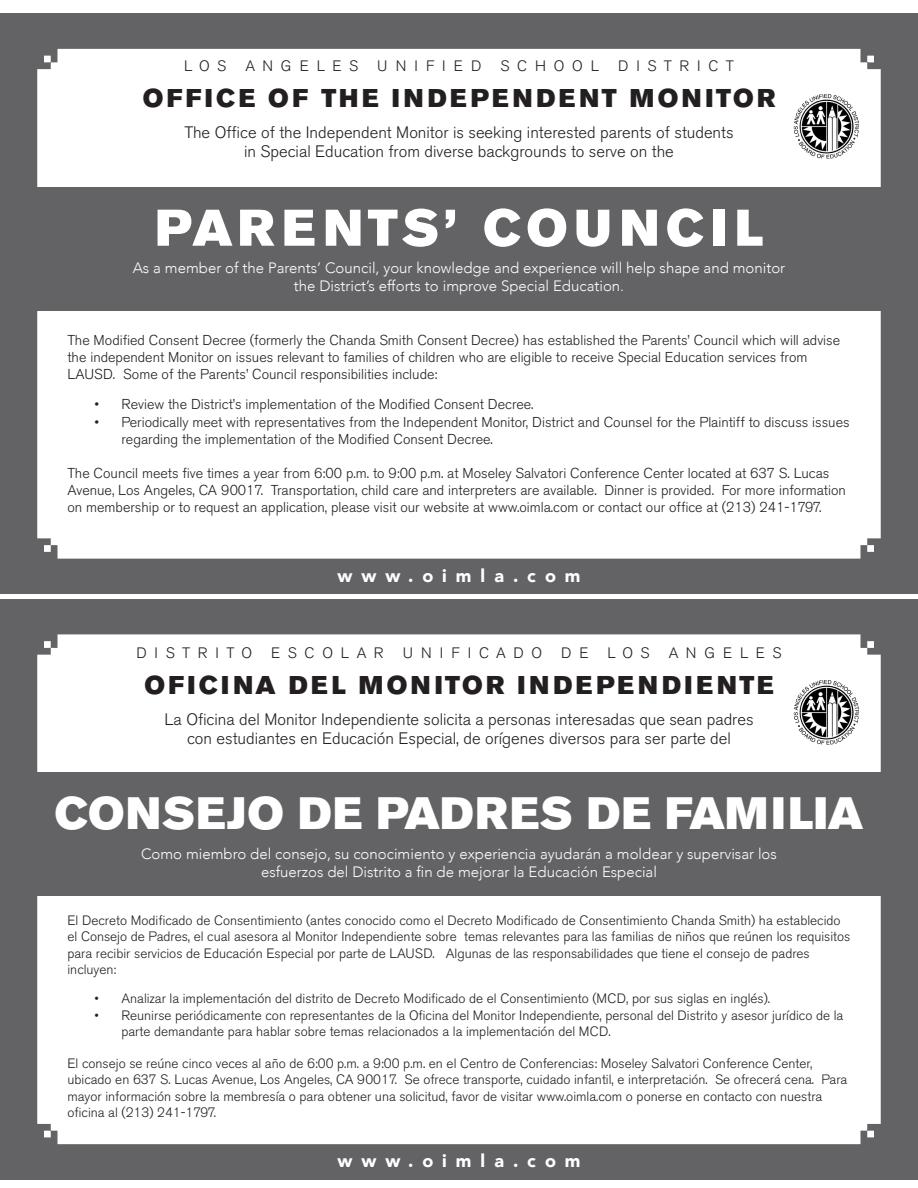
<style>
.page{position:relative;width:918px;height:1188px;background:#fff}
.page>*{position:absolute;margin:0;border:0;box-sizing:border-box;transform-origin:0 0}
.t1{font:51px "Akzidenz Grotesk BE Super";letter-spacing:.13em;color:#fff}
.t2{font:45px "Akzidenz Grotesk BE Super";letter-spacing:.03em;color:#fff}
.t3{font:25.5px "Akzidenz Grotesk BE Super";letter-spacing:.13em;color:#231f20}
.t4{font:900 18px "Avenir";letter-spacing:.5em;color:#fff}
.t5{font:300 16.5px "Akzidenz Grotesk BE";color:#231f20}
.t6{font:300 15px/18px "Avenir";color:#fff;text-align:center}
.t7{font:300 15px "Akzidenz Grotesk BE";letter-spacing:.52em;color:#231f20}
.t8{font:300 15px "Akzidenz Grotesk BE";letter-spacing:.5em;color:#231f20}
.t9{font:300 15px "Akzidenz Grotesk BE";letter-spacing:.54em;color:#231f20}
.t10{font:300 14.25px/17.1px "Akzidenz Grotesk BE";color:#231f20}
.t11{font:300 13.5px/16.2px "Akzidenz Grotesk BE";color:#231f20}
</style>
<div class="page">
<div style="left:0;top:599px;width:918px;height:581px;background:#636366"></div>
<div style="left:0;top:14px;width:918px;height:580px;background:#636366"></div>
<div style="left:37px;top:634px;width:844px;height:510px;background:#fff"></div>
<div style="left:37px;top:49px;width:844px;height:510px;background:#fff"></div>
<div style="left:27px;top:187px;width:864px;height:123px;background:#636366"></div>
<img style="left:785px;top:86px;width:80px;height:79px">
<div style="left:27px;top:772px;width:864px;height:124px;background:#636366"></div>
<img style="left:785px;top:671px;width:80px;height:79px">
<p class="t7" style="left:184px;top:57px;width:44px">LOS</p>
<p class="t7" style="left:245px;top:57px;width:114px">ANGELES</p>
<p class="t9" style="left:377px;top:57px;width:106px">UNIFIED</p>
<p class="t7" style="left:500px;top:57px;width:100px">SCHOOL</p>
<p class="t7" style="left:618px;top:57px;width:117px">DISTRICT</p>
<p class="t3" style="left:143px;top:83px;width:634px">OFFICE OF THE INDEPENDENT MONITOR</p>
<p class="t5" style="left:184px;top:123px;width:551px">The Office of the Independent Monitor is seeking interested parents of students</p>
<p class="t5" style="left:244px;top:142px;width:431px">in Special Education from diverse backgrounds to serve on the</p>
<p class="t1" style="left:155px;top:198px;width:609px">PARENTS’ COUNCIL</p>
<p class="t6" style="left:133px;top:259px;width:654px">As a member of the Parents’ Council, your knowledge and experience will help shape and monitor the District’s efforts to improve Special Education.</p>
<p class="t10" style="left:68px;top:331px;width:774px">The Modified Consent Decree (formerly the Chanda Smith Consent Decree) has established the Parents’ Council which will advise the independent Monitor on issues relevant to families of children who are eligible to receive Special Education services from<br>LAUSD. Some of the Parents’ Council responsibilities include:</p>
<p class="t10" style="left:94px;top:396px;width:441px">• Review the District’s implementation of the Modified Consent Decree.</p>
<p class="t10" style="left:122px;top:413px;width:730px;text-indent:-27px">• Periodically meet with representatives from the Independent Monitor, District and Counsel for the Plaintiff to discuss issues regarding the implementation of the Modified Consent Decree.</p>
<p class="t10" style="left:68px;top:465px;width:780px">The Council meets five times a year from 6:00 p.m. to 9:00 p.m. at Moseley Salvatori Conference Center located at 637 S. Lucas<br>Avenue, Los Angeles, CA 90017. Transportation, child care and interpreters are available. Dinner is provided. For more information on membership or to request an application, please visit our website at www.oimla.com or contact our office at (213) 241-1797.</p>
<p class="t4" style="left:337px;top:560px;width:245px">www.oimla.com</p>
<p class="t8" style="left:136px;top:645px;width:117px">DISTRITO</p>
<p class="t7" style="left:271px;top:645px;width:114px">ESCOLAR</p>
<p class="t7" style="left:403px;top:645px;width:141px">UNIFICADO</p>
<p class="t7" style="left:561px;top:645px;width:29px">D E</p>
<p class="t7" style="left:607px;top:645px;width:44px">LOS</p>
<p class="t7" style="left:669px;top:645px;width:114px">ANGELES</p>
<p class="t3" style="left:144px;top:670px;width:631px">OFICINA DEL MONITOR INDEPENDIENTE</p>
<p class="t5" style="left:164px;top:710px;width:591px">La Oficina del Monitor Independiente solicita a personas interesadas que sean padres</p>
<p class="t5" style="left:187px;top:729px;width:545px">con estudiantes en Educación Especial, de orígenes diversos para ser parte del</p>
<p class="t2" style="left:54px;top:787px;width:811px">CONSEJO DE PADRES DE FAMILIA</p>
<p class="t6" style="left:141px;top:845px;width:637px">Como miembro del consejo, su conocimiento y experiencia ayudarán a moldear y supervisar los esfuerzos del Distrito a fin de mejorar la Educación Especial</p>
<p class="t11" style="left:68px;top:913px;width:784px">El Decreto Modificado de Consentimiento (antes conocido como el Decreto Modificado de Consentimiento Chanda Smith) ha establecido el Consejo de Padres, el cual asesora al Monitor Independiente sobre temas relevantes para las familias de niños que reúnen los requisitos para recibir servicios de Educación Especial por parte de LAUSD. Algunas de las responsabilidades que tiene el consejo de padres incluyen:</p>
<p class="t11" style="left:94px;top:991px;width:677px">• Analizar la implementación del distrito de Decreto Modificado de el Consentimiento (MCD, por sus siglas en inglés).</p>
<p class="t11" style="left:122px;top:1007px;width:723px;text-indent:-27px">• Reunirse periódicamente con representantes de la Oficina del Monitor Independiente, personal del Distrito y asesor jurídico de la parte demandante para hablar sobre temas relacionados a la implementación del MCD.</p>
<p class="t11" style="left:68px;top:1056px;width:781px">El consejo se reúne cinco veces al año de 6:00 p.m. a 9:00 p.m. en el Centro de Conferencias: Moseley Salvatori Conference Center, ubicado en 637 S. Lucas Avenue, Los Angeles, CA 90017. Se ofrece transporte, cuidado infantil, e interpretación. Se ofrecerá cena. Para mayor información sobre la membresía o para obtener una solicitud, favor de visitar www.oimla.com o ponerse en contacto con nuestra oficina al (213) 241-1797.</p>
<p class="t4" style="left:337px;top:1146px;width:245px">www.oimla.com</p>
</div>
